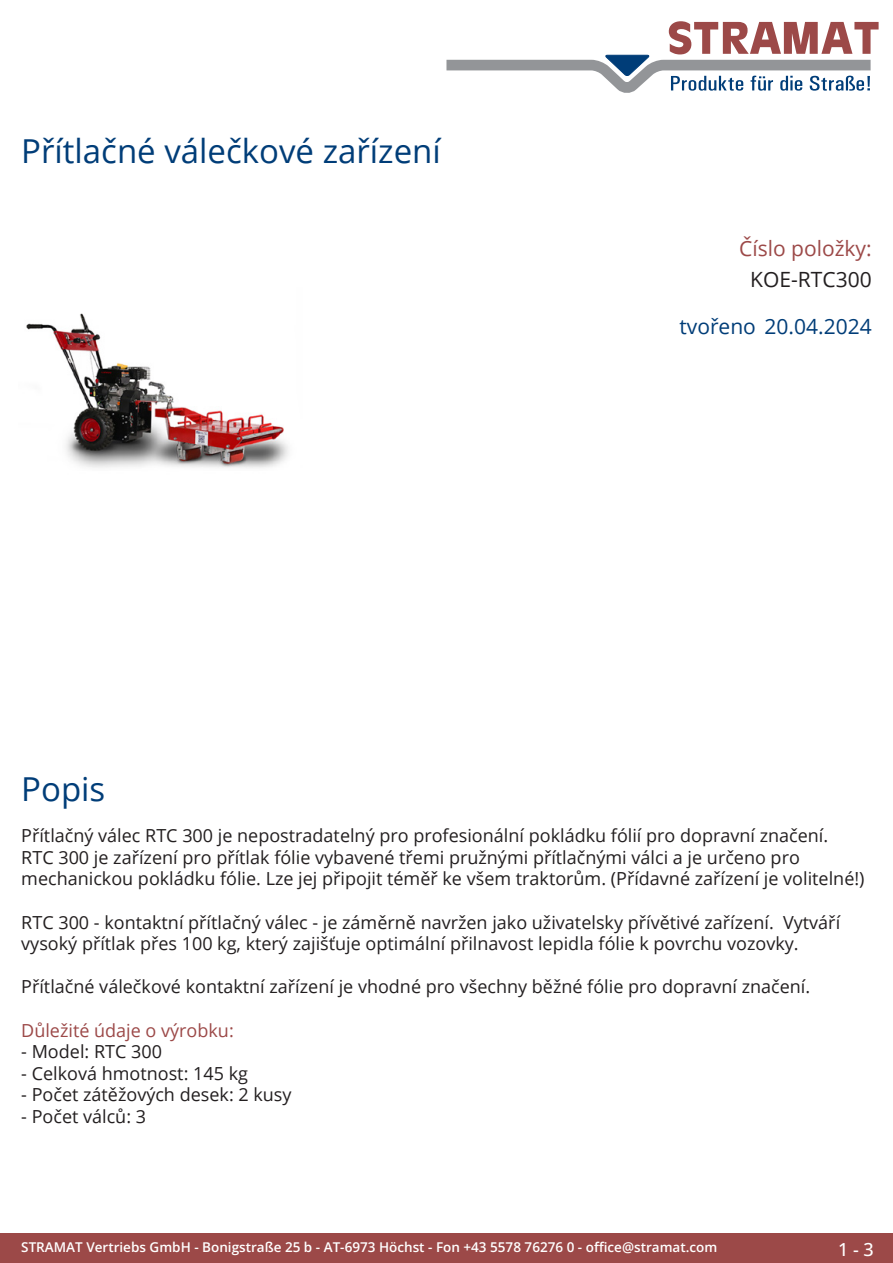
<style>
.page{position:relative;width:893px;height:1263px;background:#fff}
.page>*{position:absolute;margin:0;border:0;box-sizing:border-box;transform-origin:0 0}
.Produkttitel{font:33px "Open Sans";color:#003d78}
.Erstellungsdatum{font:21px "Open Sans";color:#003d78}
.TechDaten_Überschrif{font:21px "Open Sans";color:#9c4948}
.TechDaten_Inhalt{font:21px "Open Sans";color:#231f20}
.Beschreibung_Text{font:18px/21.6px "Open Sans";color:#231f20}
.Beschreibung_Text-2{font:18px "Open Sans";color:#9c4948}
.t1{font:500 18px "Open Sans";color:#fff}
.t2{font:600 13.5px "Open Sans";color:#fff}
</style>
<div class="page">
<div style="left:0;top:1233px;width:893px;height:30px;background:#9c4948"></div>
<svg style="left:446px;top:21px;width:433px;height:72px"></svg>
<img style="left:26px;top:313px;width:263px;height:155px">
<p class="Produkttitel" style="left:21px;top:128px;width:421px">Přítlačné válečkové zařízení</p>
<p class="TechDaten_Überschrif" style="left:739px;top:234px;width:134px">Číslo položky:</p>
<p class="TechDaten_Inhalt" style="left:750px;top:265px;width:123px">KOE-RTC300</p>
<p class="Erstellungsdatum" style="left:679px;top:312px;width:194px">tvořeno 20.04.2024</p>
<p class="Produkttitel" style="left:21px;top:766px;width:86px">Popis</p>
<p class="Beschreibung_Text" style="left:21px;top:824px;width:845px">Přítlačný válec RTC 300 je nepostradatelný pro profesionální pokládku fólií pro dopravní značení.<br>RTC 300 je zařízení pro přítlak fólie vybavené třemi pružnými přítlačnými válci a je určeno pro mechanickou pokládku fólie. Lze jej připojit téměř ke všem traktorům. (Přídavné zařízení je volitelné!)</p>
<p class="Beschreibung_Text" style="left:21px;top:911px;width:820px">RTC 300 - kontaktní přítlačný válec - je záměrně navržen jako uživatelsky přívětivé zařízení. Vytváří vysoký přítlak přes 100 kg, který zajišťuje optimální přilnavost lepidla fólie k povrchu vozovky.</p>
<p class="Beschreibung_Text" style="left:21px;top:975px;width:790px">Přítlačné válečkové kontaktní zařízení je vhodné pro všechny běžné fólie pro dopravní značení.</p>
<p class="Beschreibung_Text-2" style="left:21px;top:1018px;width:214px">Důležité údaje o výrobku:</p>
<p class="Beschreibung_Text" style="left:21px;top:1040px;width:142px">- Model: RTC 300</p>
<p class="Beschreibung_Text" style="left:21px;top:1062px;width:228px">- Celková hmotnost: 145 kg</p>
<p class="Beschreibung_Text" style="left:21px;top:1083px;width:272px">- Počet zátěžových desek: 2 kusy</p>
<p class="Beschreibung_Text" style="left:21px;top:1105px;width:126px">- Počet válců: 3</p>
<p class="t2" style="left:21px;top:1238px;width:698px">STRAMAT Vertriebs GmbH - Bonigstraße 25 b - AT-6973 Höchst - Fon +43 5578 76276 0 - office@stramat.com</p>
<p class="t1" style="left:838px;top:1237px;width:37px">1 - 3</p>
</div>
